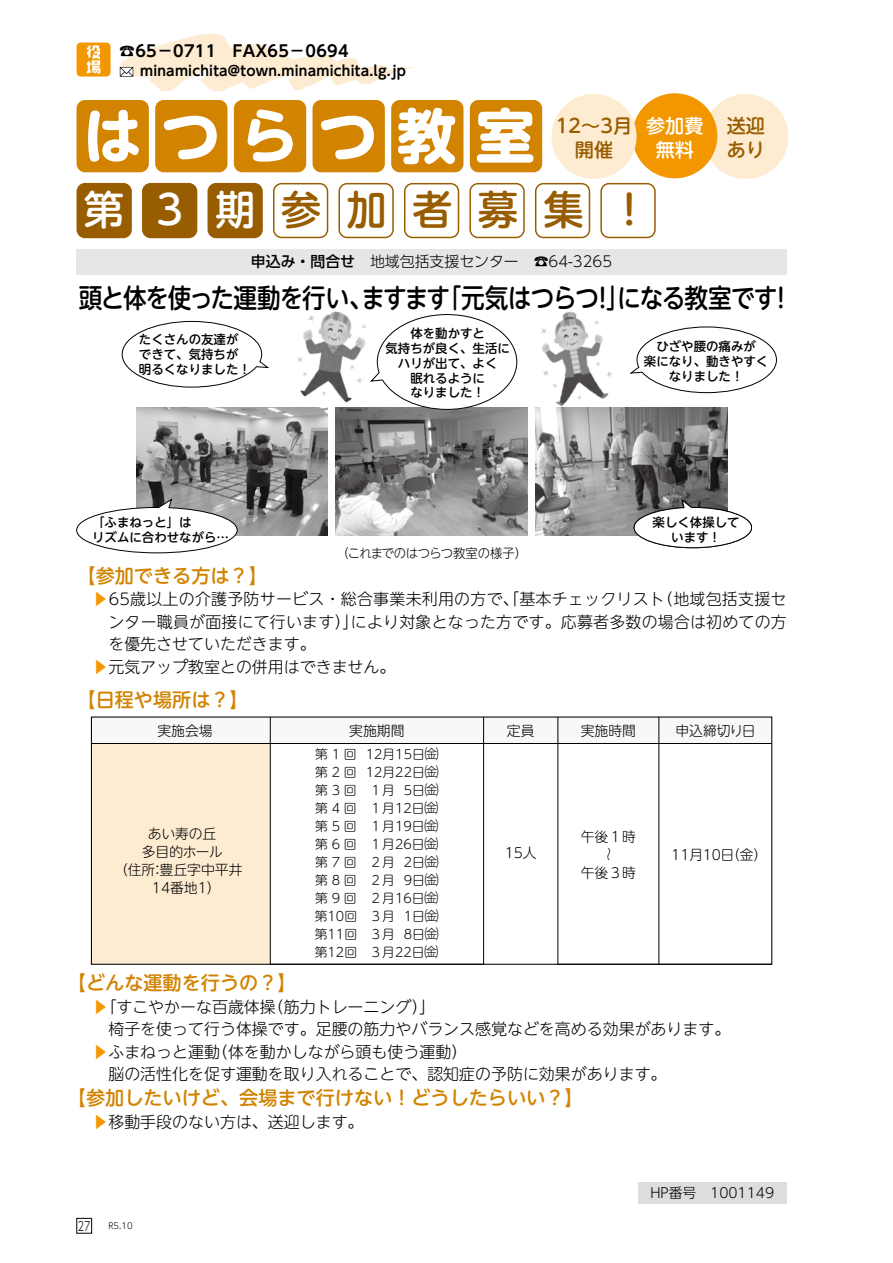
<style>
.page{position:relative;width:893px;height:1263px;background:#fff}
.page>*{position:absolute;margin:0;border:0;box-sizing:border-box;transform-origin:0 0}
.t1{font:700 59.55px "UD Shin M Go Pro";letter-spacing:.32em;color:#fff}
.t2{font:500 40.35px "UD Shin M Go Pro";letter-spacing:.625em;color:#985d00}
.t3{font:500 40.35px "UD Shin M Go Pro";color:#fff}
.t4{font:500 26.55px "UD Shin M Go Pro";letter-spacing:-.05em;color:#000;scale:.89 1}
.t5{font:500 19.2px "UD Shin M Go Pro";color:#d28300}
.t6{font:500 19.2px/24px "UD Shin M Go Pro";color:#985d00}
.t7{font:500 19.2px "UD Shin M Go Pro";color:#fff}
.t8{font:300 15.9px/22.5px "UD Shin M Go Pro";color:#000}
.t9{font:700 15.9px "UD Shin Go Pro De";letter-spacing:.02em;color:#000}
.t10{font:300 14.85px "UD Shin Go Pro";color:#000}
.t11{font:300 13.8px/18px "UD Shin M Go Pro";color:#000;text-align:center}
.t12{font:700 13.8px "UD Shin Go Pro De";letter-spacing:.02em;color:#000}
.t13{font:300 13.8px "UD Shin Go Pro";color:#000}
.t14{font:300 12.75px/18px "UD Shin M Go Pro";color:#000;text-align:right}
.t15{font:300 12.75px "UD Shin M Go Pro";letter-spacing:-.03em;color:#000}
.t16{font:300 12.75px "UD Shin Go Pro";color:#000;scale:.75 1}
.t17{font:500 12.45px/14.9px "UD Shin M Go Pro";color:#000;text-align:center}
.t18{font:300 8.55px "UD Shin Go Pro";color:#000}
.s1{font-weight:500}
.s2{color:#f39700}
.s3{font-size:13.8px}
</style>
<div class="page">
<div style="left:703px;top:94px;width:85px;height:85px;background:#feecd2;border-radius:50%"></div>
<div style="left:77px;top:249px;width:710px;height:25px;background:#e6e6e6"></div>
<div style="left:77px;top:100px;width:72px;height:72px;background:#d28300;border-radius:9px"></div>
<div style="left:155px;top:100px;width:72px;height:72px;background:#d28300;border-radius:9px"></div>
<div style="left:234px;top:100px;width:72px;height:72px;background:#d28300;border-radius:9px"></div>
<div style="left:313px;top:100px;width:72px;height:72px;background:#d28300;border-radius:9px"></div>
<div style="left:391px;top:100px;width:72px;height:72px;background:#d28300;border-radius:9px"></div>
<div style="left:470px;top:100px;width:72px;height:72px;background:#d28300;border-radius:9px"></div>
<div style="left:77px;top:183px;width:55px;height:55px;background:#985d00"></div>
<div style="left:142px;top:183px;width:55px;height:55px;background:#985d00"></div>
<div style="left:208px;top:183px;width:55px;height:55px;background:#985d00"></div>
<svg style="left:273px;top:183px;width:55px;height:55px"></svg>
<svg style="left:338px;top:183px;width:56px;height:55px"></svg>
<svg style="left:404px;top:183px;width:55px;height:55px"></svg>
<svg style="left:469px;top:183px;width:56px;height:55px"></svg>
<svg style="left:535px;top:183px;width:55px;height:55px"></svg>
<svg style="left:600px;top:183px;width:56px;height:55px"></svg>
<div style="left:632px;top:93px;width:85px;height:85px;background:#f39700;border-radius:50%"></div>
<div style="left:551px;top:94px;width:86px;height:85px;background:#feecd2;border-radius:50%"></div>
<div style="left:270px;top:717px;width:214px;height:26px;background:#f7f8f8"></div>
<div style="left:558px;top:717px;width:101px;height:26px;background:#f7f8f8"></div>
<div style="left:484px;top:717px;width:74px;height:26px;background:#f7f8f8"></div>
<div style="left:91px;top:743px;width:179px;height:221px;background:#feecd2"></div>
<div style="left:659px;top:717px;width:113px;height:26px;background:#f7f8f8"></div>
<div style="left:91px;top:717px;width:179px;height:26px;background:#f7f8f8"></div>
<img style="left:286px;top:311px;width:84px;height:100px">
<img style="left:535px;top:311px;width:91px;height:103px">
<img style="left:536px;top:408px;width:191px;height:127px">
<img style="left:336px;top:408px;width:191px;height:127px">
<img style="left:136px;top:408px;width:191px;height:127px">
<svg style="left:370px;top:314px;width:147px;height:96px"></svg>
<svg style="left:122px;top:321px;width:147px;height:67px"></svg>
<svg style="left:630px;top:326px;width:147px;height:67px"></svg>
<hr style="left:91px;top:743px;width:681px;height:1px;background:#000">
<hr style="left:558px;top:964px;width:214px;height:1px;background:#000">
<hr style="left:270px;top:964px;width:214px;height:1px;background:#000">
<hr style="left:558px;top:717px;width:1px;height:247px;background:#000">
<hr style="left:659px;top:717px;width:1px;height:247px;background:#000">
<hr style="left:483px;top:717px;width:1px;height:247px;background:#000">
<hr style="left:270px;top:717px;width:1px;height:247px;background:#000">
<svg style="left:76px;top:498px;width:162px;height:55px"></svg>
<svg style="left:634px;top:499px;width:118px;height:49px"></svg>
<div style="left:638px;top:1182px;width:149px;height:21px;background:#dcdddd"></div>
<div style="left:77px;top:43px;width:34px;height:34px;background:#f39700;border-radius:4px"></div>
<svg style="left:87px;top:45px;width:13px;height:29px"></svg>
<svg style="left:120px;top:34px;width:296px;height:58px"></svg>
<div style="left:77px;top:1218px;width:15px;height:15px;border:1px solid #000"></div>
<p class="t9" style="left:119px;top:38px;width:231px">☎65－0711　FAX65－0694</p>
<p class="t12" style="left:140px;top:60px;width:268px">minamichita@town.minamichita.lg.jp</p>
<h1 class="t1" style="left:83px;top:87px;width:454px">はつらつ教室</h1>
<p class="t6" style="left:556px;top:113px;width:78px;text-align:center">12～3月開催</p>
<h2 class="t2" style="left:609px;top:177px;width:42px">!</h2>
<h2 class="t2" style="left:281px;top:177px;width:304px">参加者募集</h2>
<h2 class="t3" style="left:84px;top:177px;width:42px">第</h2>
<h2 class="t3" style="left:215px;top:177px;width:42px">期</h2>
<h2 class="t3" style="left:150px;top:177px;width:42px">３</h2>
<p class="t10" style="left:251px;top:250px;width:269px"><span class="s1">申込み・問合せ</span>　地域包括支援センター</p>
<p class="t10" style="left:534px;top:250px;width:80px">☎64-3265</p>
<p class="t7" style="left:646px;top:110px;width:59px">参加費</p>
<p class="t7" style="left:656px;top:134px;width:40px">無料</p>
<p class="t6" style="left:727px;top:113px;width:40px">送迎あり</p>
<h3 class="t4" style="left:437px;top:276px;width:183px">「元気はつらつ</h3>
<h3 class="t4" style="left:79px;top:276px;width:332px">頭と体を使った運動を行い、</h3>
<p class="t17" style="left:139px;top:331px;width:113px;text-align:left">たくさんの友達ができて、気持ちが明るくなりました!</p>
<p class="t17" style="left:385px;top:325px;width:126px">体を動かすと<br>気持ちが良く、生活にハリが出て、よく<br>眠れるように<br>なりました!</p>
<h3 class="t4" style="left:617px;top:276px;width:182px">になる教室です</h3>
<h3 class="t4" style="left:591px;top:276px;width:46px">！」</h3>
<h3 class="t4" style="left:361px;top:276px;width:101px">ますます</h3>
<h3 class="t4" style="left:769px;top:276px;width:28px">!</h3>
<p class="t17" style="left:644px;top:338px;width:126px">ひざや腰の痛みが<br>楽になり、動きやすくなりました!</p>
<p class="t17" style="left:92px;top:515px;width:138px;text-align:left">「ふまねっと」は<br>リズムに合わせながら...</p>
<p class="t17" style="left:653px;top:515px;width:89px">楽しく体操しています!</p>
<p class="t5" style="left:77px;top:560px;width:193px">【参加できる方は?【</p>
<p class="t15" style="left:337px;top:543px;width:191px">（これまでのはつらつ教室の様子(</p>
<p class="t8" style="left:351px;top:587px;width:437px;text-indent:-258px"><span class="s2">▶</span>65歳以上の介護予防サービス・総合事業未利用の方で、「基本チェックリスト<br>により対象となった方です。応募者多数の場合は初めての方</p>
<p class="t8" style="left:657px;top:587px;width:131px">（地域包括支援セ</p>
<p class="t8" style="left:108px;top:610px;width:252px">ンター職員が面接にて行います）」</p>
<p class="t8" style="left:108px;top:632px;width:209px">を優先させていただきます。</p>
<p class="t8" style="left:92px;top:655px;width:304px"><span class="s2">▶</span>元気アップ教室との併用はできません。</p>
<p class="t5" style="left:77px;top:684px;width:174px">【日程や場所は?【</p>
<p class="t11" style="left:157px;top:721px;width:57px">実施会場</p>
<p class="t11" style="left:114px;top:824px;width:130px">あい寿の丘<br>多目的ホール<br>（住所豊丘字中平井</p>
<p class="t11" style="left:151px;top:860px;width:71px;text-align:left">：<br>14番地1(</p>
<p class="t11" style="left:349px;top:721px;width:57px">実施期間</p>
<p class="t14" style="left:315px;top:745px;width:44px;text-align:justify">第 1 回第 2 回第 3 回第 4 回第 5 回第 6 回第 7 回第 8 回第 9 回第10回第11回第12回</p>
<p class="t14" style="left:366px;top:744px;width:75px">12月15日<span class="s3">㈮<br></span>12月22日<span class="s3">㈮<br></span>5日<span class="s3">㈮</span></p>
<p class="t14" style="left:370px;top:780px;width:27px">１月</p>
<p class="t14" style="left:370px;top:798px;width:70px">１月12日<span class="s3">㈮</span></p>
<p class="t14" style="left:370px;top:816px;width:70px">１月19日<span class="s3">㈮</span></p>
<p class="t14" style="left:370px;top:834px;width:70px">１月26日<span class="s3">㈮</span></p>
<p class="t14" style="left:404px;top:852px;width:36px">2日<span class="s3">㈮</span></p>
<p class="t14" style="left:370px;top:852px;width:27px">２月</p>
<p class="t14" style="left:404px;top:870px;width:36px">9日<span class="s3">㈮</span></p>
<p class="t14" style="left:370px;top:870px;width:27px">２月</p>
<p class="t14" style="left:370px;top:888px;width:70px">２月16日<span class="s3">㈮</span></p>
<p class="t14" style="left:404px;top:906px;width:36px">1日<span class="s3">㈮</span></p>
<p class="t14" style="left:370px;top:906px;width:27px">３月</p>
<p class="t14" style="left:404px;top:924px;width:36px">8日<span class="s3">㈮</span></p>
<p class="t14" style="left:370px;top:924px;width:70px;text-align:left">３月<br>３月22日<span class="s3">㈮</span></p>
<p class="t11" style="left:507px;top:721px;width:29px">定員</p>
<p class="t11" style="left:505px;top:843px;width:34px">15人</p>
<p class="t11" style="left:581px;top:721px;width:57px">実施時間</p>
<p class="t11" style="left:581px;top:827px;width:57px">午後１時</p>
<p class="t11" style="left:599px;top:861px;width:15px;rotate:-90deg">~</p>
<p class="t11" style="left:581px;top:863px;width:57px">午後３時</p>
<p class="t11" style="left:675px;top:721px;width:82px">申込締切り日</p>
<p class="t11" style="left:671px;top:845px;width:97px">11月10 （日金(</p>
<p class="t5" style="left:67px;top:967px;width:231px">【どんな運動を行うの?【</p>
<p class="t8" style="left:268px;top:994px;width:169px">（筋力トレーニング「(</p>
<p class="t8" style="left:92px;top:994px;width:185px"><span class="s2">▶</span>「すこやかーな百歳体操</p>
<p class="t8" style="left:92px;top:1017px;width:639px">　椅子を使って行う体操です。足腰の筋力やバランス感覚などを高める効果があります。</p>
<p class="t8" style="left:212px;top:1039px;width:257px">（体を動かしながら頭も使う運動(</p>
<p class="t8" style="left:92px;top:1039px;width:576px"><span class="s2">▶</span>ふまねっと運動<br>　脳の活性化を促す運動を取り入れることで、認知症の予防に効果があります。</p>
<p class="t5" style="left:67px;top:1082px;width:518px">【参加したいけど、会場まで行けない！どうしたらいい?【</p>
<p class="t8" style="left:92px;top:1110px;width:273px"><span class="s2">▶</span>移動手段のない方は、送迎します。</p>
<p class="t16" style="left:78px;top:1215px;width:18px">27</p>
<p class="t18" style="left:108px;top:1218px;width:26px">R5.10</p>
<p class="t13" style="left:650px;top:1182px;width:48px">HP番号</p>
<p class="t13" style="left:710px;top:1182px;width:65px">1001149</p>
</div>
